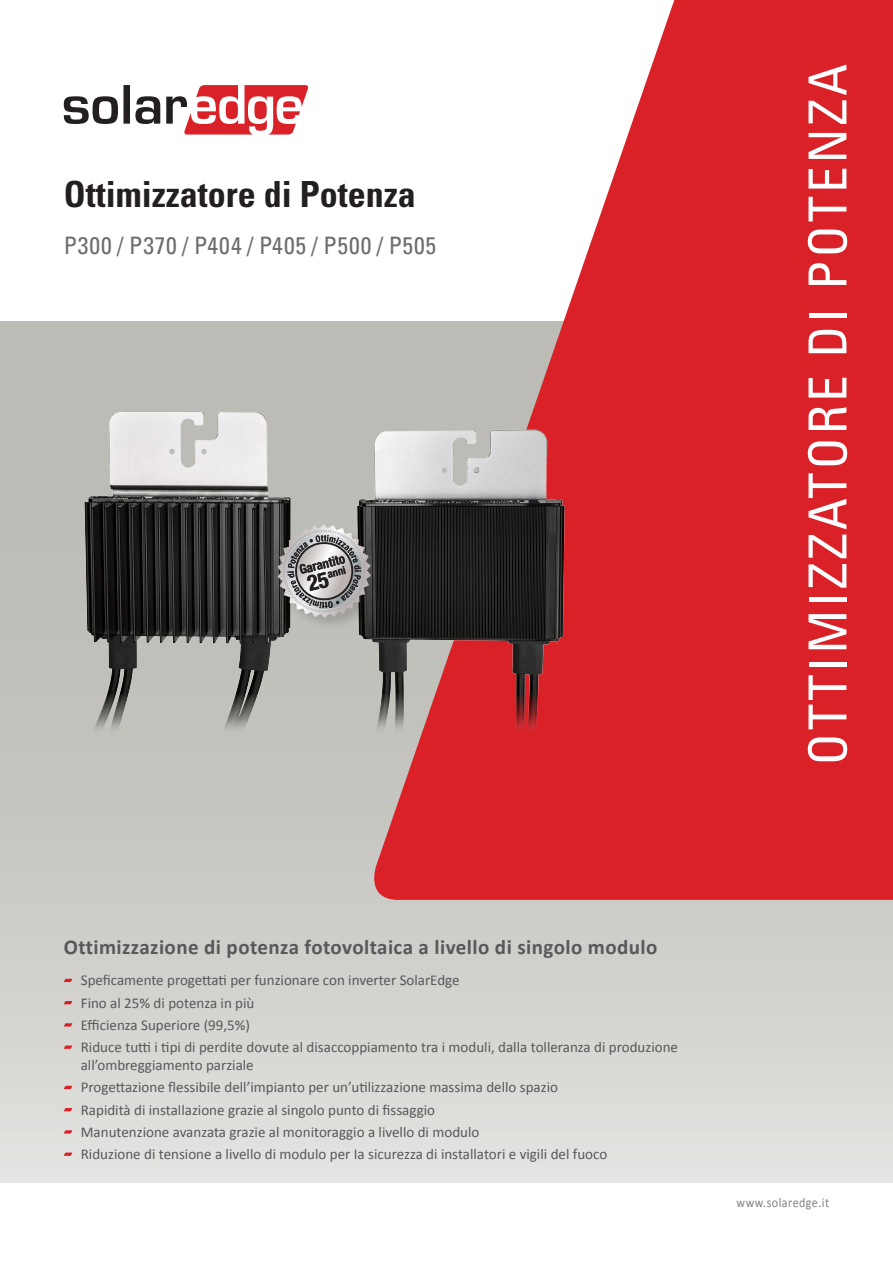
<style>
.page{position:relative;width:893px;height:1263px;background:#fff}
.page>*{position:absolute;margin:0;border:0;box-sizing:border-box;transform-origin:0 0}
.pg1_Family_vertical{font:condensed 52.5px "Univers LT Std";letter-spacing:.06em;color:#fff}
.pg1_Product_Header{font:700 condensed 36px "Univers LT Std";color:#231f20}
.pg1_Product_Subheade{font:condensed 24px "Univers LT Std";letter-spacing:.04em;color:#6c6d70}
.pg1_Text_bold{font:700 21px "Calibri";letter-spacing:.02em;color:#57585a}
.Pg1_Text_Bullets{font:15px/18px "Calibri";color:#57585a}
.pg1_Text_URL{font:13.5px "Calibri";letter-spacing:.04em;color:#808180;scale:.89 1}
.t1{font:700 condensed 13.05px "Helvetica Neue LT Std";color:#231f20}
.t2{font:700 condensed 10.65px "Helvetica Neue LT Std";color:#231f20}
</style>
<div class="page">
<div style="left:0;top:321px;width:893px;height:861px;background:linear-gradient(to bottom,#b4b3ae,#dbdbd8)"></div>
<svg style="left:364px;top:0;width:529px;height:900px;fill:#da2128"></svg>
<svg style="left:64px;top:85px;width:244px;height:50px"></svg>
<svg style="left:64px;top:979px;width:8px;height:3px"></svg>
<svg style="left:64px;top:1001px;width:8px;height:3px"></svg>
<svg style="left:64px;top:1023px;width:8px;height:3px"></svg>
<svg style="left:64px;top:1045px;width:8px;height:4px"></svg>
<svg style="left:64px;top:1086px;width:8px;height:3px"></svg>
<svg style="left:64px;top:1108px;width:8px;height:3px"></svg>
<svg style="left:64px;top:1130px;width:8px;height:3px"></svg>
<svg style="left:64px;top:1152px;width:8px;height:4px"></svg>
<img style="left:25px;top:357px;width:592px;height:441px">
<div style="left:276px;top:523px;width:108px;height:108px;background:#231f20;opacity:.2"></div>
<svg style="left:277px;top:524px;width:94px;height:94px;background:#929090"></svg>
<p class="pg1_Product_Header" style="left:64px;top:172px;width:354px">Ottimizzatore di Potenza</p>
<p class="pg1_Product_Subheade" style="left:64px;top:231px;width:374px">P300 P/ 370 P/ 404 P/ 405 P/ 500 P/ 505</p>
<p class="t1" style="left:298px;top:562px;width:48px;rotate:-14deg">Garantito</p>
<p class="t2" style="left:326px;top:568px;width:20px;rotate:-14deg">anni</p>
<p class="pg1_Family_vertical" style="left:794px;top:765px;width:703px;rotate:-90deg">OTTIMIZZATORE DI POTENZA</p>
<p class="pg1_Text_bold" style="left:64px;top:934px;width:595px">Ottimizzazione di potenza fotovoltaica a livello di singolo modulo</p>
<p class="Pg1_Text_Bullets" style="left:81px;top:971px;width:380px">Speficamente progettati per funzionare con inverter SolarEdge</p>
<p class="Pg1_Text_Bullets" style="left:81px;top:993px;width:175px">Fino al 25% di potenza in più</p>
<p class="Pg1_Text_Bullets" style="left:81px;top:1016px;width:171px">Efficienza Superiore )99,5%(</p>
<p class="Pg1_Text_Bullets" style="left:81px;top:1038px;width:599px">Riduce tutti i tipi di perdite dovute al disaccoppiamento tra i moduli, dalla tolleranza di produzione all’ombreggiamento parziale</p>
<p class="Pg1_Text_Bullets" style="left:81px;top:1078px;width:479px">Progettazione flessibile dell’impianto per un’utilizzazione massima dello spazio</p>
<p class="Pg1_Text_Bullets" style="left:81px;top:1100px;width:356px">Rapidità di installazione grazie al singolo punto di fissaggio</p>
<p class="Pg1_Text_Bullets" style="left:81px;top:1123px;width:400px">Manutenzione avanzata grazie al monitoraggio a livello di modulo</p>
<p class="Pg1_Text_Bullets" style="left:81px;top:1145px;width:528px">Riduzione di tensione a livello di modulo per Ia sicurezza di installatori e vigili del fuoco</p>
<p class="pg1_Text_URL" style="left:737px;top:1194px;width:105px">www.solaredge i t.</p>
</div>
